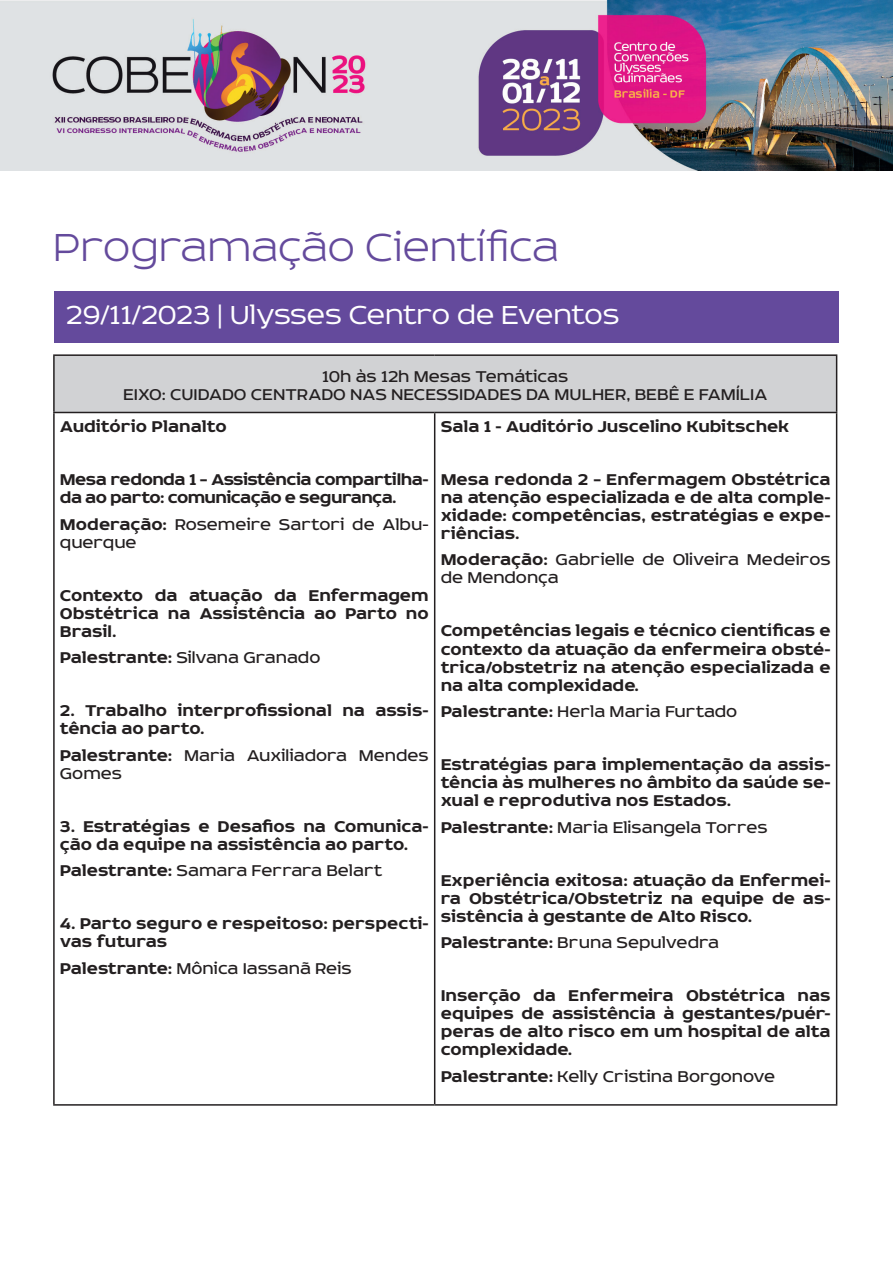
<style>
.page{position:relative;width:893px;height:1263px;background:#fff}
.page>*{position:absolute;margin:0;border:0;box-sizing:border-box;transform-origin:0 0}
.t1{font:100 45px "Echoes Sans";color:#644a9c}
.t2{font:300 30px "Echoes Sans";color:#fff}
.t3{font:700 18px/18px "Echoes Sans";color:#231f20;text-align:justify}
.t4{font:18px/18px "Echoes Sans";color:#231f20}
.t5{font:700 18px/18px "Echoes Sans";letter-spacing:-.03em;color:#231f20}
.s1{font-weight:700}
</style>
<div class="page">
<img style="left:0;top:0;width:892px;height:170px">
<div style="left:55px;top:291px;width:784px;height:52px;background:#644a9c"></div>
<div style="left:54px;top:355px;width:783px;height:57px;background:#d1d2d4"></div>
<hr style="left:53px;top:354px;width:382px;height:2px;background:#231f20">
<hr style="left:53px;top:356px;width:2px;height:56px;background:#231f20">
<hr style="left:435px;top:354px;width:402px;height:2px;background:#231f20">
<hr style="left:836px;top:356px;width:1px;height:56px;background:#231f20">
<hr style="left:53px;top:412px;width:382px;height:1px;background:#231f20">
<hr style="left:53px;top:413px;width:2px;height:691px;background:#231f20">
<hr style="left:435px;top:412px;width:402px;height:1px;background:#231f20">
<hr style="left:434px;top:413px;width:1px;height:691px;background:#231f20">
<hr style="left:836px;top:413px;width:1px;height:691px;background:#231f20">
<hr style="left:53px;top:1104px;width:382px;height:2px;background:#231f20">
<hr style="left:435px;top:1104px;width:402px;height:2px;background:#231f20">
<h1 class="t1" style="left:53px;top:223px;width:507px">Programação Científica</h1>
<h2 class="t2" style="left:66px;top:298px;width:555px">29/11/2023 | Ulysses Centro de Eventos</h2>
<p class="t4" style="left:123px;top:367px;width:646px;text-align:center">10h às 12h Mesas Temáticas<br>EIXO: CUIDADO CENTRADO NAS NECESSIDADES DA MULHER, BEBÊ E FAMÍLIA</p>
<p class="t3" style="left:60px;top:418px;width:168px">Auditório Planalto</p>
<p class="t3" style="left:441px;top:418px;width:350px">Sala 1 - Auditório Juscelino Kubitschek</p>
<p class="t3" style="left:441px;top:471px;width:391px">Mesa redonda 2 – Enfermagem Obstétrica na atenção especializada e de alta comple&shy;xidade: competências, estratégias e expe&shy;riências.</p>
<p class="t4" style="left:441px;top:551px;width:391px"><span class="s1">Moderação:</span> Gabrielle de Oliveira Medeiros de Mendonça</p>
<p class="t3" style="left:441px;top:622px;width:391px">Competências legais e técnico científicas e contexto da atuação da enfermeira obsté&shy;trica/obstetriz na atenção especializada e na alta complexidade.</p>
<p class="t4" style="left:441px;top:702px;width:298px"><span class="s1">Palestrante:</span> Herla Maria Furtado</p>
<p class="t3" style="left:441px;top:756px;width:391px">Estratégias para implementação da assis&shy;tência às mulheres no âmbito da saúde se&shy;xual e reprodutiva nos Estados.</p>
<p class="t4" style="left:441px;top:818px;width:328px"><span class="s1">Palestrante:</span> Maria Elisangela Torres</p>
<p class="t3" style="left:441px;top:871px;width:391px">Experiência exitosa: atuação da Enfermei&shy;ra Obstétrica/Obstetriz na equipe de as&shy;sistência à gestante de Alto Risco.</p>
<p class="t4" style="left:441px;top:933px;width:280px"><span class="s1">Palestrante:</span> Bruna Sepulvedra</p>
<p class="t3" style="left:441px;top:987px;width:391px">Inserção da Enfermeira Obstétrica nas equipes de assistência à gestantes/puér&shy;peras de alto risco em um hospital de alta complexidade.</p>
<p class="t4" style="left:441px;top:1067px;width:336px"><span class="s1">Palestrante:</span> Kelly Cristina Borgonove</p>
<p class="t5" style="left:60px;top:471px;width:370px">Mesa redonda 1 – Assistência compartilha&shy;da ao parto: comunicação e segurança.</p>
<p class="t4" style="left:60px;top:515px;width:370px"><span class="s1">Moderação:</span> Rosemeire Sartori de Albu&shy;querque</p>
<p class="t3" style="left:60px;top:586px;width:370px">Contexto da atuação da Enfermagem Obstétrica na Assistência ao Parto no Brasil.</p>
<p class="t4" style="left:60px;top:648px;width:262px"><span class="s1">Palestrante:</span> Silvana Granado</p>
<p class="t3" style="left:60px;top:702px;width:370px">2. Trabalho interprofissional na assis&shy;tência ao parto.</p>
<p class="t4" style="left:60px;top:746px;width:370px"><span class="s1">Palestrante:</span> Maria Auxiliadora Mendes<br>Gomes</p>
<p class="t3" style="left:60px;top:817px;width:370px">3. Estratégias e Desafios na Comunica&shy;ção da equipe na assistência ao parto.</p>
<p class="t4" style="left:60px;top:861px;width:324px"><span class="s1">Palestrante:</span> Samara Ferrara Belart</p>
<p class="t3" style="left:60px;top:915px;width:370px">4. Parto seguro e respeitoso: perspecti&shy;vas futuras</p>
<p class="t4" style="left:60px;top:959px;width:293px"><span class="s1">Palestrante:</span> Mônica Iassanã Reis</p>
</div>
